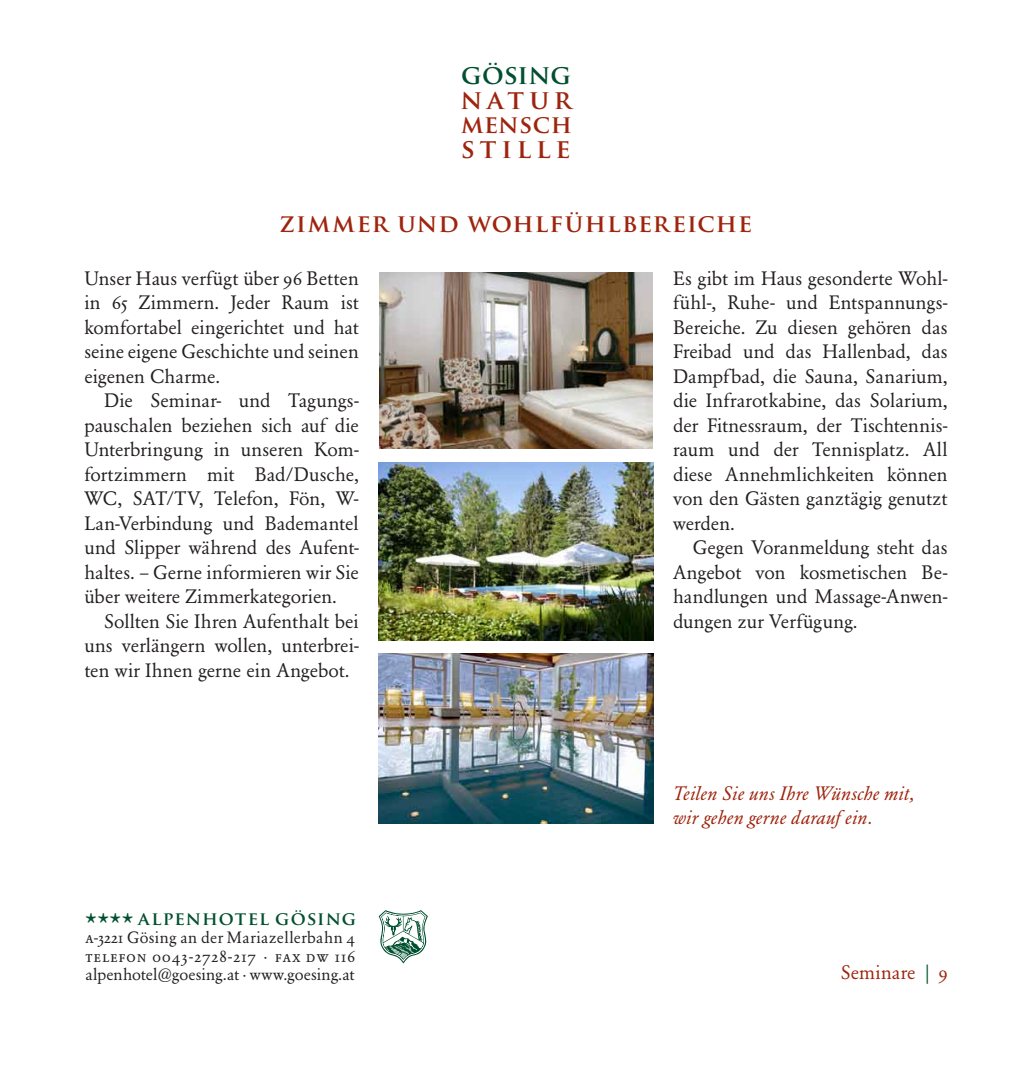
<style>
.page{position:relative;width:1032px;height:1067px;background:#fff}
.page>*{position:absolute;margin:0;border:0;box-sizing:border-box;transform-origin:0 0}
.t1{font:700 26.25px "Trajan Pro";letter-spacing:.185em;color:#9e240d}
.t2{font:700 26.25px "Trajan Pro";letter-spacing:-.01em;color:#00502f}
.t3{font:700 24.5px "Trajan Pro";letter-spacing:.04em;color:#9e240d}
.t4{font:19.25px/24.5px "Garamond BE";color:#231f20;text-align:justify}
.t5{font:19.25px/24.5px "Garamond BE Italic Os F";letter-spacing:.015em;color:#9e240d}
.t6{font:19.25px "Garamond BE";letter-spacing:.005em;color:#9e240d}
.t7{font:700 18.2px "Trajan Pro";letter-spacing:.055em;color:#00502f}
.t8{font:16.45px "Garamond BE";letter-spacing:.005em;color:#231f20}
.t9{font:16.45px "Garamond BE Regular SC";letter-spacing:.075em;color:#231f20}
.t10{font:16.28px "Garamond BE";letter-spacing:.025em;color:#231f20}
.s1{font-family:"V Dijck DF Piccolo Antiqua";font-weight:400}
.s2{font-family:"Garamond BE Regular SC"}
.s3{color:#00502f}
</style>
<div class="page">
<img style="left:384px;top:915px;width:14px;height:20px">
<img style="left:379px;top:463px;width:274px;height:177px">
<img style="left:379px;top:653px;width:274px;height:170px">
<img style="left:379px;top:273px;width:273px;height:176px">
<h1 class="t2" style="left:461px;top:58px;width:111px">GÖSING</h1>
<h1 class="t1" style="left:460px;top:83px;width:113px">NATUR</h1>
<p class="t3" style="left:461px;top:109px;width:112px">MENSCH</p>
<h1 class="t1" style="left:461px;top:132px;width:111px">STILLE</h1>
<p class="t3" style="left:280px;top:208px;width:474px">ZIMMER UND WOHLFÜHLBEREICHE</p>
<p class="t4" style="left:84px;top:266px;width:276px">Unser Haus verfügt über 96 Betten in 65 Zimmern. Jeder Raum ist komfortabel ein-gerichtet und hat seine eigene Geschichte und seinen eigenen Charme.</p>
<p class="t4" style="left:84px;top:388px;width:276px;text-indent:20px">Die Seminar- und Tagungs&shy;pauschalen beziehen sich auf die Unterbringung in unseren Kom&shy;fortzimmern mit Bad/Dusche, WC, SAT/TV, Telefon, Fön, W-Lan-Verbindung und Bademantel und Slipper während des Aufent&shy;haltes. – Gerne informieren wir Sie über weitere Zimmerkategorien.</p>
<p class="t4" style="left:84px;top:609px;width:276px;text-indent:20px">Sollten Sie Ihren Aufenthalt bei uns verlängern wollen, unterbrei&shy;ten wir Ihnen gerne ein Angebot.</p>
<p class="t7" style="left:86px;top:907px;width:272px"><span class="s1">****</span> ALPENHOTEL GÖSING</p>
<p class="t10" style="left:86px;top:928px;width:271px"><span class="s2">a-3221</span> Gösing an der Mariazellerbahn <span class="s2">4</span></p>
<p class="t9" style="left:86px;top:946px;width:271px">telefon 0043-2728-217 · fax dw 116</p>
<p class="t8" style="left:86px;top:964px;width:271px">alpenhotel@goesing.at · www.goesing.at</p>
<p class="t4" style="left:673px;top:266px;width:276px">Es gibt im Haus gesonderte Wohl&shy;fühl-, Ruhe- und Entspannungs-Bereiche. Zu diesen gehören das Freibad und das Hallenbad, das Dampfbad, die Sauna, Sanarium, die Infrarotkabine, das Solarium, der Fitnessraum, der Tischtennis&shy;raum und der Tennisplatz. All diese Annehmlichkeiten können von den Gästen ganztägig genutzt werden.</p>
<p class="t4" style="left:673px;top:535px;width:276px;text-indent:20px">Gegen Voranmeldung steht das Angebot von kosmetischen Be&shy;handlungen und Massage-Anwen&shy;dungen zur Verfügung.</p>
<p class="t5" style="left:673px;top:780px;width:243px">Teilen Sie uns Ihre Wünsche mit, wir gehen gerne darauf ein.</p>
<p class="t6" style="left:841px;top:961px;width:90px">Seminare <span class="s3">|</span></p>
</div>
